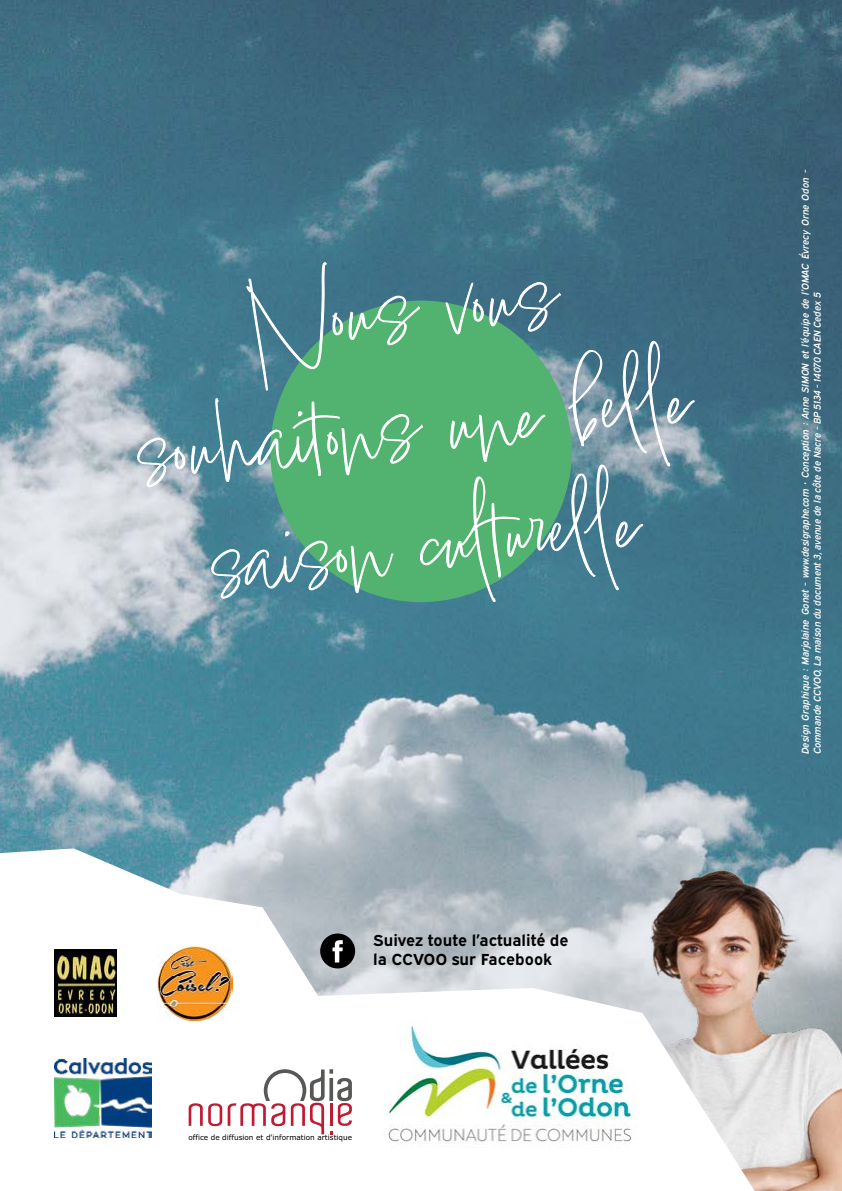
<style>
.page{position:relative;width:842px;height:1191px;background:#fff}
.page>*{position:absolute;margin:0;border:0;box-sizing:border-box;transform-origin:0 0}
.t1{font:700 16px/19.2px "Expressway Rg";color:#000}
.t2{font:italic 10px/12px "Expressway Sb";color:#fff}
.t3{font:7.2px "Verdana";letter-spacing:.005em;color:#000}
</style>
<div class="page">
<img style="left:0;top:0;width:842px;height:848px">
<svg style="left:0;top:848px;width:842px;height:343px"></svg>
<img style="left:382px;top:1020px;width:256px;height:129px">
<img style="left:157px;top:946px;width:75px;height:74px">
<img style="left:55px;top:950px;width:62px;height:66px">
<svg style="left:211px;top:488px;width:433px;height:114px;background:#5ba28c"></svg>
<svg style="left:137px;top:340px;width:558px;height:148px;background:#66a392"></svg>
<svg style="left:246px;top:117px;width:315px;height:274px;background:#498386"></svg>
<img style="left:55px;top:1059px;width:96px;height:78px">
<div style="left:320px;top:933px;width:35px;height:35px;background:#000;border-radius:50%"></div>
<svg style="left:332px;top:940px;width:11px;height:22px"></svg>
<svg style="left:189px;top:1103px;width:33px;height:23px"></svg>
<svg style="left:228px;top:1069px;width:124px;height:65px"></svg>
<h1 class="t1" style="left:373px;top:929px;width:197px">Suivez toute l’actualité de la CCVOO sur Facebook</h1>
<p class="t3" style="left:188px;top:1132px;width:165px">office de diffusion et d'information artistique</p>
<p class="t2" style="left:798px;top:754px;width:586px;rotate:-90deg">Design Graphique : Marjolaine Gonet - www.desigraphe.com • Conception : Anne SIMON et l’équipe de l’OMAC Évrecy Orne Odon -<br>Commande CCVOO, La maison du document 3, avenue de la côte de Nacre - BP 5134 - 14070 CAEN Cedex 5</p>
</div>
